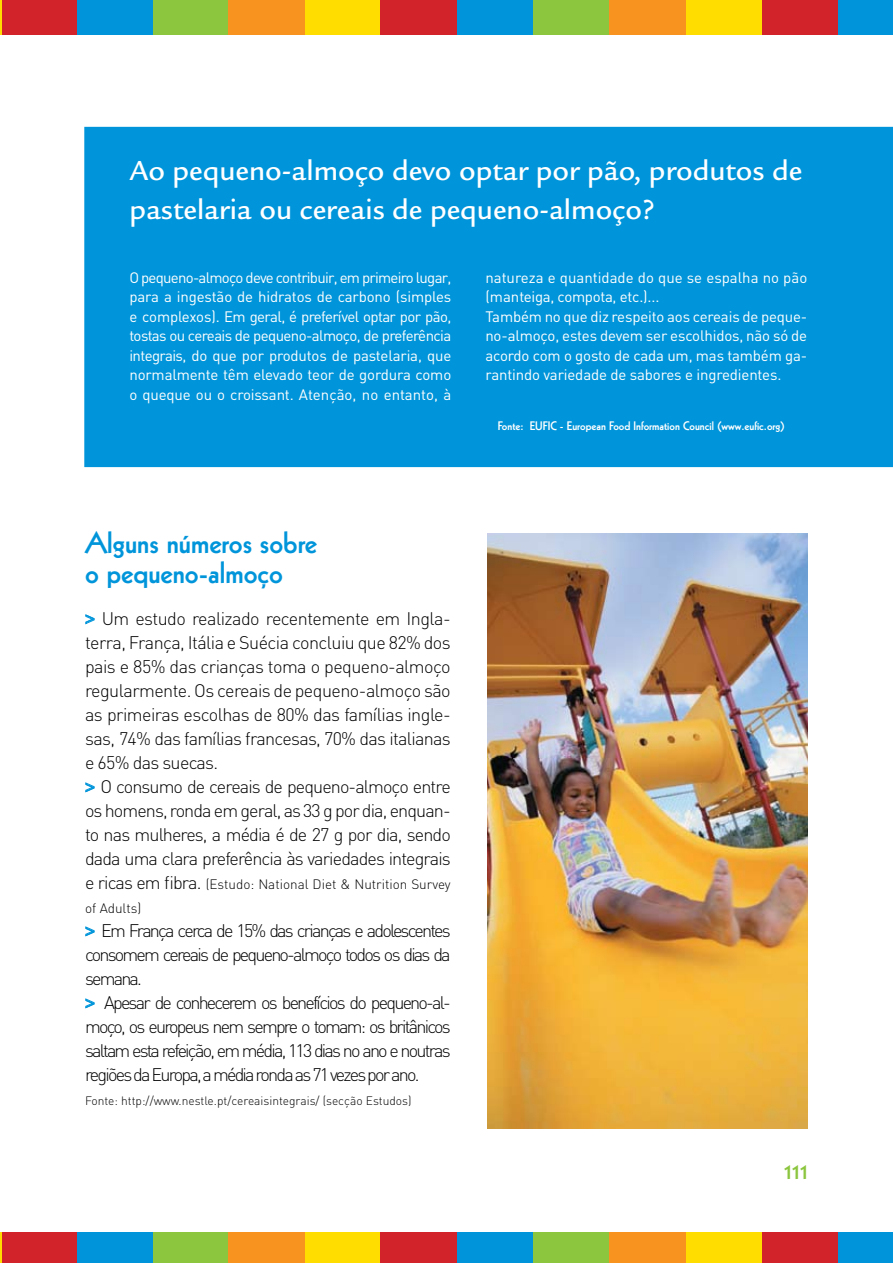
<style>
.page{position:relative;width:893px;height:1263px;background:#fff}
.page>*{position:absolute;margin:0;border:0;box-sizing:border-box;transform-origin:0 0}
.t1{font:500 30px/39px "Legacy Sans";color:#fff}
.t2{font:800 30px/30px "Kabel";color:#0095da}
.t3{font:800 22.5px "Kabel";color:#8cc63f}
.t4{font:300 18px/24px "DIN";letter-spacing:-.05em;color:#000}
.t5{font:300 18px/24px "DIN";letter-spacing:-.1em;color:#000}
.t6{font:15px/19.5px "DIN";letter-spacing:-.01em;color:#fff;text-align:justify}
.t7{font:300 13.5px/24px "DIN";color:#000}
.t8{font:300 12px "DIN";color:#000}
.t9{font:800 12px "Kabel";color:#fff}
.s1{font-family:"Kabel";font-weight:800;font-size:16.5px;color:#0095da}
.s2{font-size:18px}
</style>
<div class="page">
<svg style="left:85px;top:614px;width:10px;height:11px"></svg>
<svg style="left:85px;top:782px;width:10px;height:11px"></svg>
<svg style="left:85px;top:926px;width:10px;height:11px"></svg>
<svg style="left:85px;top:998px;width:10px;height:11px"></svg>
<div style="left:84px;top:127px;width:809px;height:340px;background:#0095da"></div>
<img style="left:488px;top:534px;width:320px;height:594px">
<div style="left:305px;top:1232px;width:76px;height:31px;background:#fd0"></div>
<div style="left:228px;top:1232px;width:77px;height:31px;background:#f7931e"></div>
<div style="left:151px;top:1232px;width:77px;height:31px;background:#8cc63f"></div>
<div style="left:76px;top:1232px;width:76px;height:31px;background:#0095da"></div>
<div style="left:0;top:1232px;width:76px;height:31px;background:#d2232a"></div>
<div style="left:380px;top:1232px;width:77px;height:31px;background:#d2232a"></div>
<div style="left:457px;top:1232px;width:76px;height:31px;background:#0095da"></div>
<div style="left:533px;top:1232px;width:77px;height:31px;background:#8cc63f"></div>
<div style="left:610px;top:1232px;width:76px;height:31px;background:#f7931e"></div>
<div style="left:686px;top:1232px;width:77px;height:31px;background:#fd0"></div>
<div style="left:762px;top:1232px;width:77px;height:31px;background:#d2232a"></div>
<div style="left:838px;top:1232px;width:55px;height:31px;background:#0095da"></div>
<hr style="left:0;top:1232px;width:1px;height:31px;background:#fd0">
<div style="left:305px;top:0;width:76px;height:35px;background:#fd0"></div>
<div style="left:228px;top:0;width:77px;height:35px;background:#f7931e"></div>
<div style="left:151px;top:0;width:77px;height:35px;background:#8cc63f"></div>
<div style="left:76px;top:0;width:76px;height:35px;background:#0095da"></div>
<div style="left:0;top:0;width:76px;height:35px;background:#d2232a"></div>
<div style="left:380px;top:0;width:77px;height:35px;background:#d2232a"></div>
<div style="left:457px;top:0;width:76px;height:35px;background:#0095da"></div>
<div style="left:533px;top:0;width:77px;height:35px;background:#8cc63f"></div>
<div style="left:610px;top:0;width:76px;height:35px;background:#f7931e"></div>
<div style="left:686px;top:0;width:77px;height:35px;background:#fd0"></div>
<div style="left:762px;top:0;width:77px;height:35px;background:#d2232a"></div>
<div style="left:838px;top:0;width:55px;height:35px;background:#0095da"></div>
<hr style="left:0;top:0;width:1px;height:35px;background:#fd0">
<h1 class="t1" style="left:129px;top:152px;width:674px">Ao pequeno-almoço devo optar por pão, produtos de pastelaria ou cereais de pequeno-almoço?</h1>
<p class="t6" style="left:129px;top:267px;width:323px">O pequeno-almoço deve contribuir, em primeiro lugar, para a ingestão de hidratos de carbono (simples e complexos). Em geral, é preferível optar por pão, tostas ou cereais de pequeno-almoço, de preferência integrais, do que por produtos de pastelaria, que normalmente têm elevado teor de gordura como o queque ou o croissant. Atenção, no entanto, à</p>
<p class="t6" style="left:485px;top:267px;width:323px;text-align:left">natureza e quantidade do que se espalha no pão (manteiga, compota, etc.)...<br>Também no que diz respeito aos cereais de peque&shy;no-almoço, estes devem ser escolhidos, não só de acordo com o gosto de cada um, mas também ga&shy;rantindo variedade de sabores e ingredientes.</p>
<p class="t9" style="left:498px;top:419px;width:289px">Fonte: EUFIC - European Food Information Council (www.eufic.org)</p>
<h1 class="t2" style="left:85px;top:528px;width:234px">Alguns números sobre o pequeno-almoço</h1>
<p class="t4" style="left:85px;top:606px;width:367px"><span class="s1">&gt;</span> Um estudo realizado recentemente em Ingla&shy;terra, França, Itália e Suécia concluiu que 82% dos pais e 85% das crianças toma o pequeno-almoço regularmente. Os cereais de pequeno-almoço são as primeiras escolhas de 80% das famílias ingle&shy;sas, 74% das famílias francesas, 70% das italianas e 65% das suecas.<br><span class="s1">&gt;</span> O consumo de cereais de pequeno-almoço entre os homens, ronda em geral, as 33 g por dia, enquan&shy;to nas mulheres, a média é de 27 g por dia, sendo dada uma clara preferência às variedades integrais</p>
<p class="t7" style="left:85px;top:872px;width:367px"><span class="s2">e ricas em fibra.</span> (Estudo: National Diet &amp; Nutrition Survey of Adults)</p>
<p class="t5" style="left:85px;top:918px;width:367px"><span class="s1">&gt;</span> Em França cerca de 15% das crianças e adolescentes consomem cereais de pequeno-almoço todos os dias da semana.<br><span class="s1">&gt;</span> Apesar de conhecerem os benefícios do pequeno-al&shy;moço, os europeus nem sempre o tomam: os britânicos saltam esta refeição, em média, 113 dias no ano e noutras regiões da Europa,a média ronda as 71 vezes por ano.</p>
<p class="t8" style="left:85px;top:1093px;width:328px">Fonte: http://www.nestle.pt/cereaisintegrais/ (secção Estudos)</p>
<h2 class="t3" style="left:784px;top:1158px;width:25px">111</h2>
</div>
